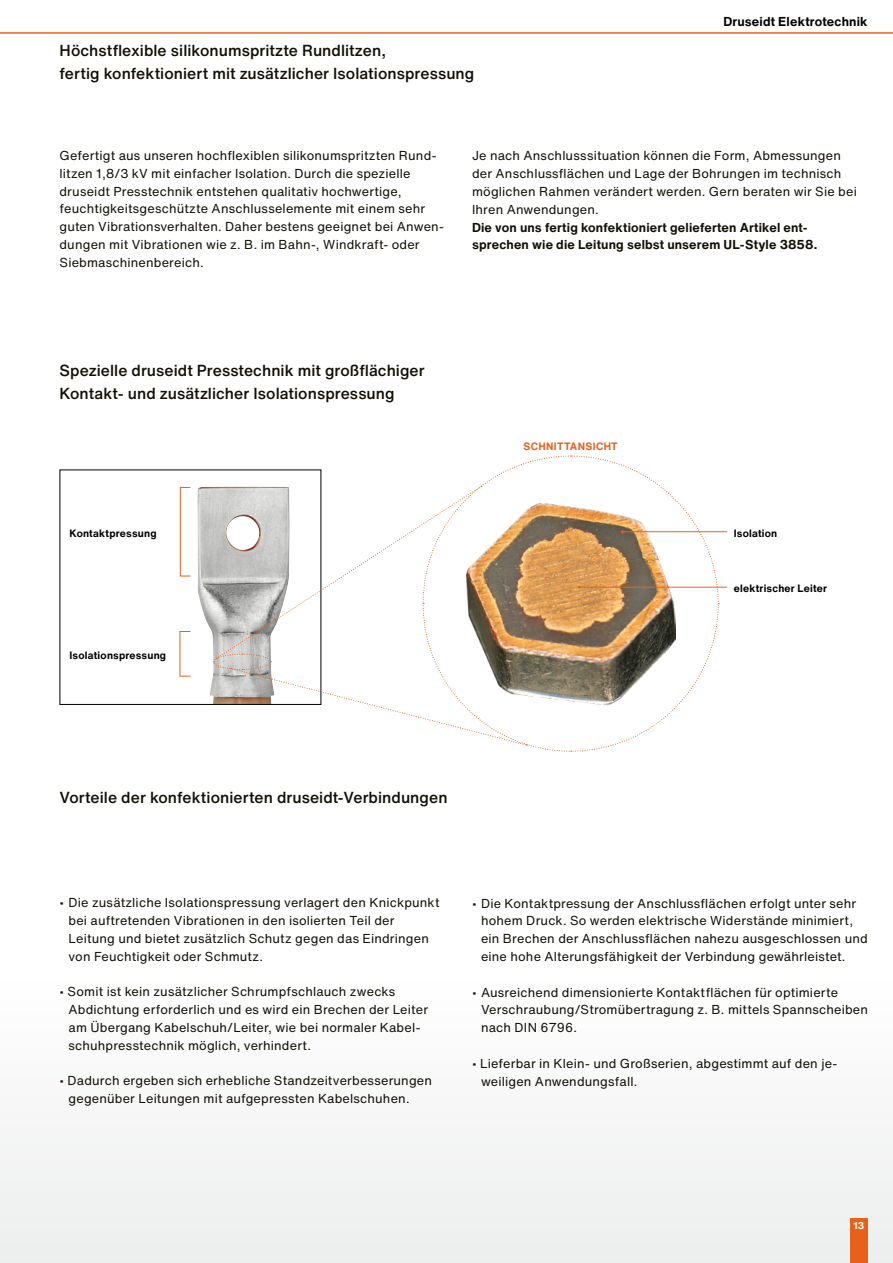
<style>
.page{position:relative;width:893px;height:1263px;background:#fff}
.page>*{position:absolute;margin:0;border:0;box-sizing:border-box;transform-origin:0 0}
.t1{font:500 15.75px/22.5px "Helvetica Now Text";letter-spacing:.005em;color:#121005}
.t2{font:12.75px/17.9px "Helvetica Now Text";letter-spacing:.015em;color:#121005}
.t3{font:700 12.75px/17.9px "Helvetica Now Text";letter-spacing:.01em;color:#121005}
.t4{font:700 12.75px "Helvetica Now Text";letter-spacing:.015em;color:#000}
.t5{font:700 10.5px "Helvetica Now Text";letter-spacing:.02em;color:#000}
.t6{font:700 10.5px "Helvetica Now Text";letter-spacing:.035em;color:#e8611b}
.t7{font:700 9.75px "Helvetica Now Text";color:#fff}
</style>
<div class="page">
<div style="left:0;top:972px;width:893px;height:291px;background:#f6f6f6"></div>
<div style="left:850px;top:1218px;width:17px;height:45px;background:#e8611b"></div>
<hr style="left:0;top:32px;width:893px;height:2px;background:#e8611b">
<img style="left:197px;top:487px;width:16px;height:209px">
<div style="left:180px;top:487px;width:11px;height:89px;border:1px solid #e8611b"></div>
<hr style="left:622px;top:531px;width:105px;height:1px;background:#e8611b">
<hr style="left:579px;top:587px;width:148px;height:1px;background:#e8611b">
<svg style="left:213px;top:455px;width:506px;height:297px"></svg>
<p class="t1" style="left:60px;top:40px;width:416px">Höchstflexible silikonumspritzte Rundlitzen,<br>fertig konfektioniert mit zusätzlicher Isolationspressung</p>
<p class="t4" style="left:723px;top:13px;width:146px">Druseidt Elektrotechnik</p>
<p class="t2" style="left:60px;top:147px;width:386px">Gefertigt aus unseren hochflexiblen silikonumspritzten Rund&shy;litzen 1,8/3 kV mit einfacher Isolation. Durch die spezielle druseidt Presstechnik entstehen qualitativ hochwertige, feuchtigkeitsgeschützte Anschlusselemente mit einem sehr guten Vibrationsverhalten. Daher bestens geeignet bei Anwen&shy;dungen mit Vibrationen wie z. B. im Bahn-, Windkraft- oder Siebmaschinenbereich.</p>
<p class="t2" style="left:472px;top:147px;width:386px">Je nach Anschlusssituation können die Form, Abmessungen der Anschlussflächen und Lage der Bohrungen im technisch möglichen Rahmen verändert werden. Gern beraten wir Sie bei Ihren Anwendungen.</p>
<p class="t3" style="left:472px;top:218px;width:347px">Die von uns fertig konfektioniert gelieferten Artikel ent&shy;sprechen wie die Leitung selbst unserem UL-Style 3858.</p>
<p class="t1" style="left:60px;top:360px;width:367px">Spezielle druseidt Presstechnik mit großflächiger<br>Kontakt- und zusätzlicher Isolationspressung</p>
<p class="t6" style="left:524px;top:439px;width:96px">SCHNITTANSICHT</p>
<p class="t5" style="left:70px;top:526px;width:89px">Kontaktpressung</p>
<p class="t5" style="left:734px;top:526px;width:45px">Isolation</p>
<p class="t5" style="left:70px;top:648px;width:98px">Isolationspressung</p>
<p class="t5" style="left:734px;top:582px;width:95px">elektrischer Leiter</p>
<p class="t1" style="left:60px;top:786px;width:390px">Vorteile der konfektionierten druseidt-Verbindungen</p>
<p class="t2" style="left:69px;top:894px;width:373px;text-indent:-9px">• Die zusätzliche Isolationspressung verlagert den Knickpunkt bei auftretenden Vibrationen in den isolierten Teil der Leitung und bietet zusätzlich Schutz gegen das Eindringen von Feuchtigkeit oder Schmutz.</p>
<p class="t2" style="left:69px;top:983px;width:361px;text-indent:-9px">• Somit ist kein zusätzlicher Schrumpfschlauch zwecks Abdichtung erforderlich und es wird ein Brechen der Leiter am Übergang Kabelschuh/Leiter, wie bei normaler Kabel&shy;schuhpresstechnik möglich, verhindert.</p>
<p class="t2" style="left:69px;top:1072px;width:365px;text-indent:-9px">• Dadurch ergeben sich erhebliche Standzeitverbesserungen gegenüber Leitungen mit aufgepressten Kabelschuhen.</p>
<p class="t2" style="left:481px;top:894px;width:388px;text-indent:-9px">• Die Kontaktpressung der Anschlussflächen erfolgt unter sehr hohem Druck. So werden elektrische Widerstände minimiert, ein Brechen der Anschlussflächen nahezu ausgeschlossen und eine hohe Alterungsfähigkeit der Verbindung gewährleistet.</p>
<p class="t2" style="left:481px;top:983px;width:389px;text-indent:-9px">• Ausreichend dimensionierte Kontaktflächen für optimierte<br>Verschraubung/Stromübertragung z. B. mittels Spannscheiben nach DIN 6796.</p>
<p class="t2" style="left:481px;top:1054px;width:358px;text-indent:-9px">• Lieferbar in Klein- und Großserien, abgestimmt auf den je&shy;weiligen Anwendungsfall.</p>
<p class="t7" style="left:853px;top:1219px;width:12px">13</p>
</div>
